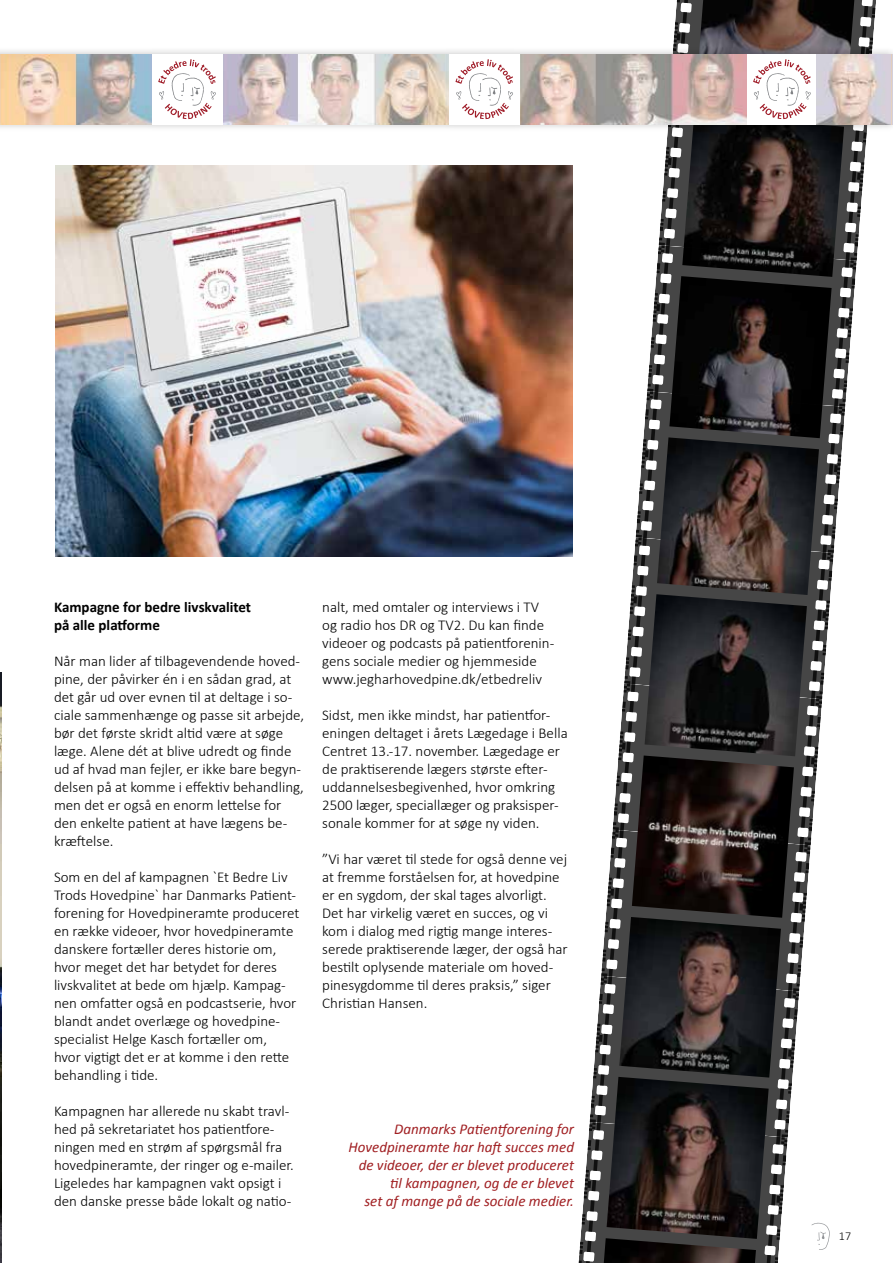
<style>
.page{position:relative;width:893px;height:1263px;background:#fff}
.page>*{position:absolute;margin:0;border:0;box-sizing:border-box;transform-origin:0 0}
.t1{font:300 15px/18px "Calibri";color:#000}
.t2{font:italic 15px/18px "Calibri";color:#a01e21;text-align:right}
.t3{font:700 15px/18px "Calibri";color:#000}
.t4{font:300 12px "Calibri";color:#000}
</style>
<div class="page">
<img style="left:0;top:673px;width:1px;height:590px">
<img style="left:55px;top:166px;width:517px;height:390px">
<div style="left:0;top:46px;width:893px;height:87px;background:#000;opacity:.25"></div>
<img style="left:0;top:54px;width:152px;height:70px">
<img style="left:222px;top:54px;width:227px;height:70px">
<img style="left:520px;top:54px;width:58px;height:70px">
<div style="left:152px;top:54px;width:70px;height:71px;background:#fff"></div>
<svg style="left:158px;top:59px;width:58px;height:60px"></svg>
<div style="left:449px;top:54px;width:71px;height:71px;background:#fff"></div>
<svg style="left:455px;top:59px;width:58px;height:60px"></svg>
<img style="left:876px;top:54px;width:17px;height:70px">
<svg style="left:578px;top:0;width:298px;height:1263px"></svg>
<p class="t3" style="left:54px;top:598px;width:199px">Kampagne for bedre livskvalitet på alle platforme</p>
<p class="t1" style="left:54px;top:651px;width:252px">Når man lider af tilbagevendende hoved&shy;pine, der påvirker én i en sådan grad, at det går ud over evnen til at deltage i so&shy;ciale sammenhænge og passe sit arbejde, bør det første skridt altid være at søge læge. Alene dét at blive udredt og finde ud af hvad man fejler, er ikke bare begyn&shy;delsen på at komme i effektiv behandling, men det er også en enorm lettelse for den enkelte patient at have lægens be&shy;kræftelse.</p>
<p class="t1" style="left:54px;top:867px;width:247px">Som en del af kampagnen `Et Bedre Liv Trods Hovedpine` har Danmarks Patient&shy;forening for Hovedpineramte produceret en række videoer, hvor hovedpineramte danskere fortæller deres historie om, hvor meget det har betydet for deres livskvalitet at bede om hjælp. Kampag&shy;nen omfatter også en podcastserie, hvor blandt andet overlæge og hovedpine&shy;specialist Helge Kasch fortæller om,<br>hvor vigtigt det er at komme i den rette behandling i tide.</p>
<p class="t1" style="left:54px;top:1101px;width:241px">Kampagnen har allerede nu skabt travl&shy;hed på sekretariatet hos patientfore&shy;ningen med en strøm af spørgsmål fra hovedpineramte, der ringer og e-mailer.<br>Ligeledes har kampagnen vakt opsigt i den danske presse både lokalt og natio-</p>
<p class="t1" style="left:322px;top:597px;width:234px">nalt, med omtaler og interviews i TV og radio hos DR og TV2. Du kan finde videoer og podcasts på patientforenin&shy;gens sociale medier og hjemmeside www.jegharhovedpine.dk/etbedreliv</p>
<p class="t1" style="left:322px;top:705px;width:247px">Sidst, men ikke mindst, har patientfor&shy;eningen deltaget i årets Lægedage i Bella Centret 13.-17. november. Lægedage er de praktiserende lægers største efter&shy;uddannelsesbegivenhed, hvor omkring 2500 læger, speciallæger og praksisper&shy;sonale kommer for at søge ny viden.</p>
<p class="t1" style="left:322px;top:849px;width:247px">”Vi har været til stede for også denne vej at fremme forståelsen for, at hovedpine er en sygdom, der skal tages alvorligt.<br>Det har virkelig været en succes, og vi kom i dialog med rigtig mange interes&shy;serede praktiserende læger, der også har bestilt oplysende materiale om hoved&shy;pinesygdomme til deres praksis,” siger Christian Hansen.</p>
<p class="t2" style="left:349px;top:1119px;width:227px">Danmarks Patientforening for Hovedpineramte har haft succes med de videoer, der er blevet produceret til kampagnen, og de er blevet<br>set af mange på de sociale medier.</p>
<p class="t4" style="left:839px;top:1229px;width:14px">17</p>
</div>
